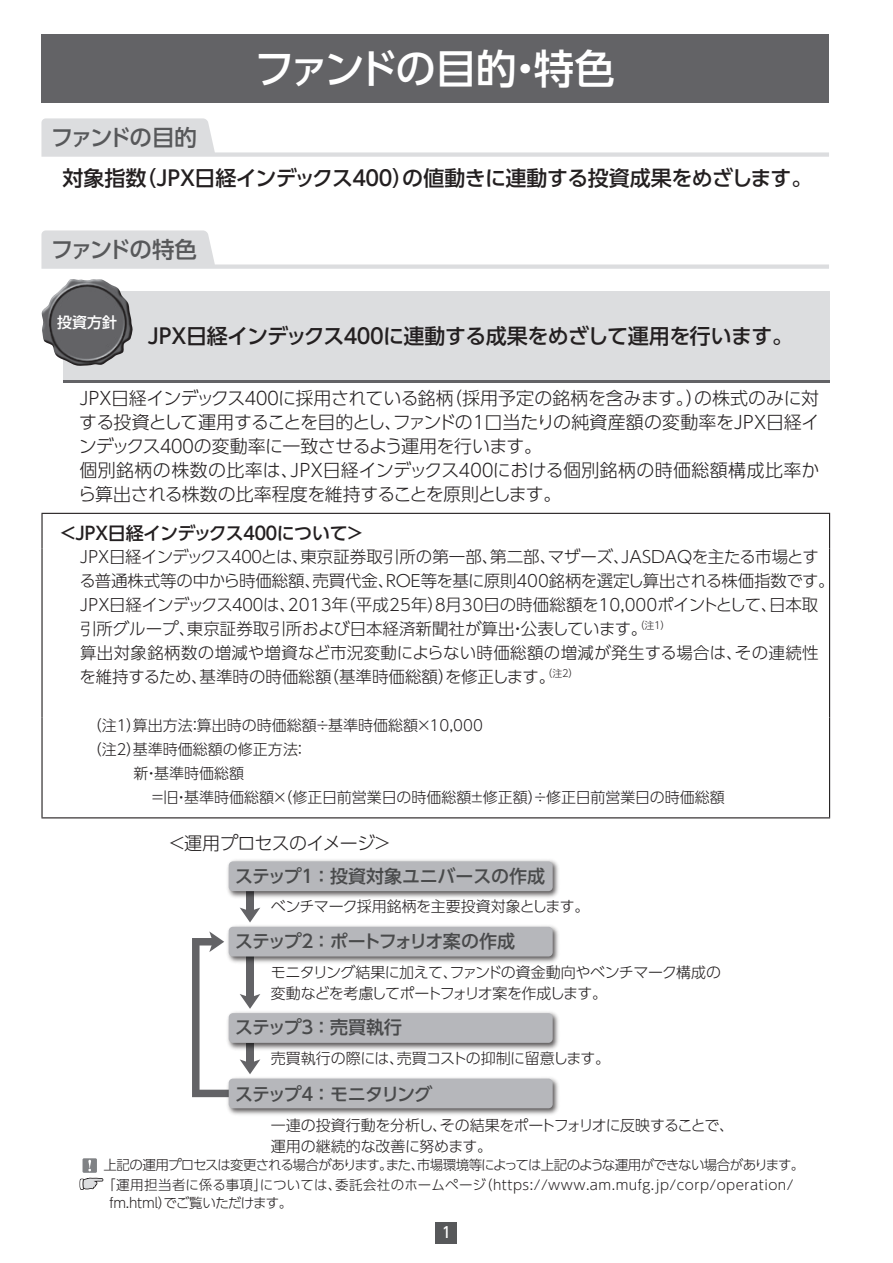
<style>
.page{position:relative;width:893px;height:1263px;background:#fff}
.page>*{position:absolute;margin:0;border:0;box-sizing:border-box;transform-origin:0 0}
.t1{font:500 40.5px "UD Shin Go Pro";letter-spacing:-.06em;color:#fff}
.t2{font:500 22.5px "UD Shin Go Pro";letter-spacing:-.095em;color:#57585a}
.t3{font:500 21px "UD Shin Go Pro";letter-spacing:-.035em;color:#231f20}
.t4{font:300 18px/24px "UD Shin Go Pro";letter-spacing:-.03em;color:#231f20}
.t5{font:500 18px "UD Shin Go Pro";letter-spacing:-.105em;color:#494a4b}
.t6{font:500 18px "UD Shin Go Pro";letter-spacing:-.115em;color:#231f20}
.t7{font:500 18px "UD Shin Go Pro";letter-spacing:-.01em;color:#494a4b}
.t8{font:500 18px "UD Shin Go Pro";letter-spacing:-.045em;color:#494a4b}
.t9{font:300 16.5px/24px "UD Shin Go Pro";letter-spacing:-.01em;color:#231f20}
.t10{font:300 15px/21px "UD Shin Go Pro";color:#231f20}
.t11{font:300 15px/21px "UD Shin Go Pro";letter-spacing:-.035em;color:#231f20}
.t12{font:300 15px "UD Shin Go Pro";letter-spacing:-.03em;color:#231f20}
.t13{font:500 15px "UD Shin Go Pro";color:#fff}
.t14{font:500 15px "UD Shin Go Pro";color:#fff;scale:.9 1}
.t15{font:300 13.5px/19.5px "UD Shin Go Pro";letter-spacing:-.04em;color:#231f20}
</style>
<div class="page">
<div style="left:436px;top:1222px;width:21px;height:21px;background:#57585a"></div>
<div style="left:41px;top:35px;width:788px;height:68px;background:#636366"></div>
<svg style="left:41px;top:118px;width:788px;height:39px"></svg>
<svg style="left:41px;top:230px;width:788px;height:39px"></svg>
<div style="left:63px;top:291px;width:766px;height:92px;background:#dcdddf"></div>
<hr style="left:63px;top:380px;width:766px;height:3px;background:#636366">
<img style="left:41px;top:279px;width:92px;height:87px">
<hr style="left:41px;top:513px;width:789px;height:1px;background:#231f20">
<hr style="left:41px;top:514px;width:2px;height:35px;background:#231f20">
<hr style="left:829px;top:514px;width:1px;height:35px;background:#231f20">
<hr style="left:41px;top:549px;width:2px;height:168px;background:#231f20">
<hr style="left:829px;top:549px;width:1px;height:168px;background:#231f20">
<hr style="left:41px;top:717px;width:2px;height:100px;background:#231f20">
<hr style="left:829px;top:717px;width:1px;height:100px;background:#231f20">
<hr style="left:41px;top:817px;width:789px;height:1px;background:#231f20">
<div style="left:246px;top:891px;width:8px;height:21px;background:#636366"></div>
<svg style="left:240px;top:907px;width:20px;height:15px"></svg>
<svg style="left:192px;top:931px;width:68px;height:166px"></svg>
<img style="left:227px;top:860px;width:332px;height:38px">
<div style="left:229px;top:861px;width:324px;height:30px;background:#b6b7bb;border-radius:4px"></div>
<img style="left:224px;top:922px;width:335px;height:44px">
<div style="left:229px;top:927px;width:324px;height:29px;background:#b6b7bb;border-radius:4px"></div>
<img style="left:224px;top:1008px;width:335px;height:44px">
<div style="left:229px;top:1013px;width:324px;height:30px;background:#b6b7bb;border-radius:4px"></div>
<img style="left:224px;top:1074px;width:335px;height:41px">
<div style="left:229px;top:1078px;width:324px;height:30px;background:#b6b7bb;border-radius:4px"></div>
<div style="left:83px;top:1158px;width:14px;height:15px;background:#808285"></div>
<svg style="left:79px;top:1160px;width:25px;height:30px"></svg>
<h1 class="t1" style="left:254px;top:36px;width:362px">ファンドの目的・特色</h1>
<h2 class="t2" style="left:51px;top:119px;width:147px">ファンドの目的</h2>
<p class="t3" style="left:62px;top:161px;width:751px">対象指数（ＪＰＸ日経インデックス４００）の値動きに連動する投資成果をめざします。</p>
<h2 class="t2" style="left:51px;top:231px;width:148px">ファンドの特色</h2>
<p class="t13" style="left:57px;top:310px;width:61px">投資方針</p>
<p class="t3" style="left:143px;top:318px;width:652px">ＪＰＸ日経インデックス４００に連動する成果をめざして運用を行います。</p>
<p class="t4" style="left:75px;top:385px;width:746px">ＪＰＸ日経インデックス４００に採用されている銘柄（採用予定の銘柄を含みます。）の株式のみに対する投資として運用することを目的とし、ファンドの１口当たりの純資産額の変動率をＪＰＸ日経インデックス４００の変動率に一致させるよう運用を行います。<br>個別銘柄の株数の比率は、ＪＰＸ日経インデックス４００における個別銘柄の時価総額構成比率から算出される株数の比率程度を維持することを原則とします。</p>
<p class="t6" style="left:59px;top:518px;width:307px">＜ＪＰＸ日経インデックス４００について＞</p>
<p class="t9" style="left:76px;top:544px;width:760px">ＪＰＸ日経インデックス４００とは、東京証券取引所の第一部、第二部、マザーズ、ＪＡＳＤＡＱを主たる市場とする普通株式等の中から時価総額、売買代金、ＲＯＥ等を基に原則400銘柄を選定し算出される株価指数です。ＪＰＸ日経インデックス４００は、2013年（平成25年）８月30日の時価総額を10,000ポイントとして、日本取引所グループ、東京証券取引所および日本経済新聞社が算出・公表しています。<sup>（注１）<br></sup>算出対象銘柄数の増減や増資など市況変動によらない時価総額の増減が発生する場合は、その連続性を維持するため、基準時の時価総額（基準時価総額）を修正します。<sup>（注２）</sup></p>
<p class="t10" style="left:87px;top:714px;width:398px">（注１）算出方法：算出時の時価総額÷基準時価総額×10,000</p>
<p class="t10" style="left:87px;top:738px;width:222px">（注２）基準時価総額の修正方法：</p>
<p class="t10" style="left:133px;top:762px;width:112px">新・基準時価総額</p>
<p class="t10" style="left:150px;top:786px;width:576px">＝旧・基準時価総額×（修正日前営業日の時価総額±修正額）÷修正日前営業日の時価総額</p>
<p class="t4" style="left:168px;top:831px;width:225px">＜運用プロセスのイメージ＞</p>
<p class="t7" style="left:235px;top:862px;width:312px">ステップ１ ：投資対象ユニバースの作成</p>
<p class="t12" style="left:271px;top:894px;width:320px">ベンチマーク採用銘柄を主要投資対象とします。</p>
<p class="t5" style="left:235px;top:926px;width:281px">ステップ２ ：ポートフォリオ案の作成</p>
<p class="t11" style="left:271px;top:961px;width:452px">モニタリング結果に加えて、ファンドの資金動向やベンチマーク構成の変動などを考慮してポートフォリオ案を作成します。</p>
<p class="t8" style="left:235px;top:1013px;width:169px">ステップ３ ：売買執行</p>
<p class="t11" style="left:271px;top:1047px;width:341px">売買執行の際には、売買コストの抑制に留意します。</p>
<p class="t5" style="left:235px;top:1079px;width:199px">ステップ４ ：モニタリング</p>
<p class="t10" style="left:271px;top:1114px;width:465px">一連の投資行動を分析し、その結果をポートフォリオに反映することで、運用の継続的な改善に努めます。</p>
<p class="t15" style="left:102px;top:1155px;width:704px">上記の運用プロセスは変更される場合があります。また、市場環境等によっては上記のような運用ができない場合があります。「運用担当者に係る事項」については、委託会社のホームページ（https://www.am.mufg.jp/corp/operation/</p>
<p class="t15" style="left:110px;top:1192px;width:184px">fm.html）でご覧いただけます。</p>
<p class="t14" style="left:442px;top:1220px;width:11px">1</p>
</div>
